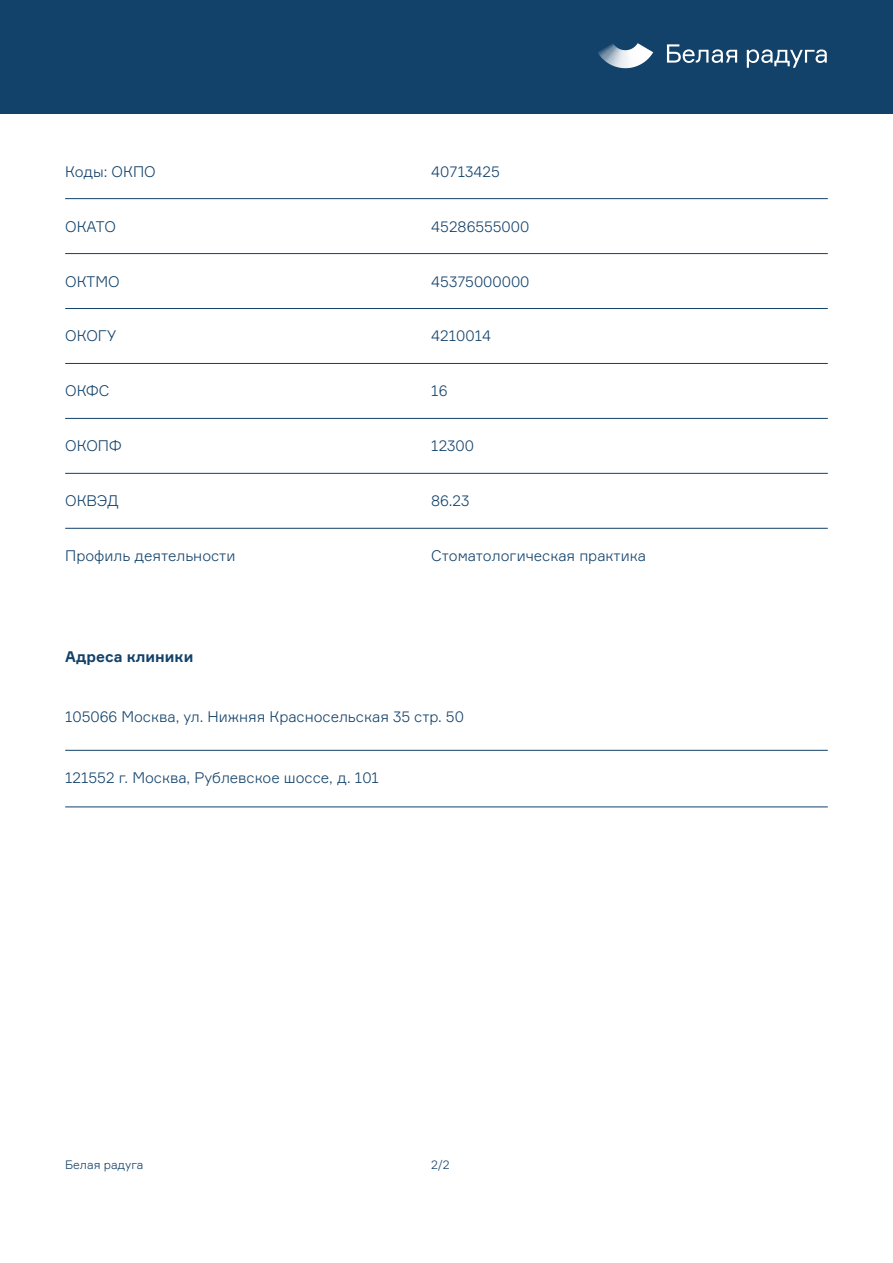
<style>
.page{position:relative;width:893px;height:1263px;background:#fff}
.page>*{position:absolute;margin:0;border:0;box-sizing:border-box;transform-origin:0 0}
.t1{font:300 15px "Formular";color:#124169}
.t2{font:700 15px "Formular";color:#124169}
.t3{font:300 12px "Formular";color:#124169}
</style>
<div class="page">
<hr style="left:65px;top:198px;width:763px;height:1px;background:#124169">
<hr style="left:65px;top:253px;width:763px;height:1px;background:#124169">
<hr style="left:65px;top:308px;width:763px;height:1px;background:#124169">
<hr style="left:65px;top:363px;width:763px;height:1px;background:#124169">
<hr style="left:65px;top:418px;width:763px;height:1px;background:#124169">
<hr style="left:65px;top:473px;width:763px;height:1px;background:#124169">
<hr style="left:65px;top:528px;width:763px;height:1px;background:#124169">
<div style="left:0;top:0;width:893px;height:114px;background:#124169"></div>
<svg style="left:667px;top:44px;width:70px;height:19px"></svg>
<svg style="left:747px;top:49px;width:80px;height:19px"></svg>
<svg style="left:598px;top:43px;width:55px;height:25px"></svg>
<hr style="left:65px;top:750px;width:763px;height:1px;background:#124169">
<hr style="left:65px;top:807px;width:763px;height:1px;background:#124169">
<p class="t1" style="left:65px;top:163px;width:92px">Коды: ОКПО</p>
<p class="t1" style="left:431px;top:163px;width:70px">40713425</p>
<p class="t1" style="left:65px;top:217px;width:52px">ОКАТО</p>
<p class="t1" style="left:431px;top:217px;width:100px">45286555000</p>
<p class="t1" style="left:65px;top:272px;width:56px">ОКТМО</p>
<p class="t1" style="left:431px;top:272px;width:100px">45375000000</p>
<p class="t1" style="left:65px;top:327px;width:53px">ОКОГУ</p>
<p class="t1" style="left:431px;top:327px;width:61px">4210014</p>
<p class="t1" style="left:65px;top:381px;width:46px">ОКФС</p>
<p class="t1" style="left:431px;top:381px;width:18px">16</p>
<p class="t1" style="left:65px;top:436px;width:58px">ОКОПФ</p>
<p class="t1" style="left:431px;top:436px;width:44px">12300</p>
<p class="t1" style="left:65px;top:492px;width:55px">ОКВЭД</p>
<p class="t1" style="left:431px;top:492px;width:40px">86.23</p>
<p class="t1" style="left:65px;top:547px;width:172px">Профиль деятельности</p>
<p class="t1" style="left:431px;top:547px;width:216px">Стоматологическая практика</p>
<p class="t2" style="left:65px;top:647px;width:130px">Адреса клиники</p>
<p class="t1" style="left:65px;top:708px;width:400px">105066 Москва, ул. Нижняя Красносельская 35 стр. 50</p>
<p class="t1" style="left:65px;top:769px;width:315px">121552 г. Москва, Рублевское шоссе, д. 101</p>
<p class="t3" style="left:65px;top:1157px;width:80px">Белая радуга</p>
<p class="t3" style="left:431px;top:1157px;width:20px">2/2</p>
</div>
